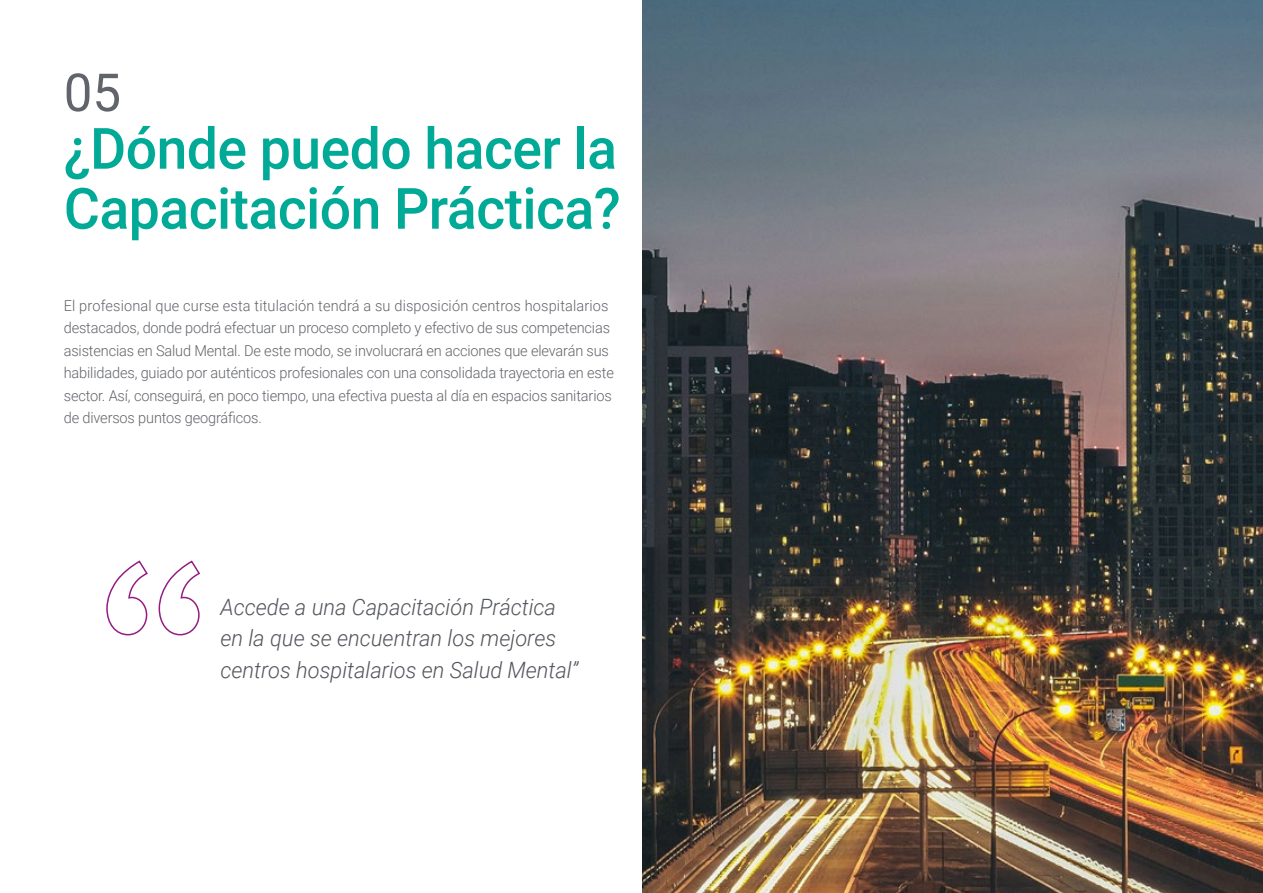
<style>
.page{position:relative;width:1263px;height:893px;background:#fff}
.page>*{position:absolute;margin:0;border:0;box-sizing:border-box;transform-origin:0 0}
.t1{font:500 57px/60px "Roboto";letter-spacing:-.01em;color:#00aa97}
.t2{font:52.5px "Roboto";color:#61646a}
.t3{font:italic 300 22.5px/31.5px "Roboto";color:#52555b}
.t4{font:300 15px/22.5px "Roboto";letter-spacing:-.01em;color:#61646a}
</style>
<div class="page">
<svg style="left:106px;top:560px;width:95px;height:76px"></svg>
<img style="left:642px;top:0;width:621px;height:893px">
<h2 class="t2" style="left:64px;top:56px;width:59px">05</h2>
<h1 class="t1" style="left:64px;top:116px;width:558px">¿Dónde puedo hacer la<br>Capacitación Práctica?</h1>
<p class="t4" style="left:64px;top:293px;width:552px">El profesional que curse esta titulación tendrá a su disposición centros hospitalarios destacados, donde podrá efectuar un proceso completo y efectivo de sus competencias asistencias en Salud Mental. De este modo, se involucrará en acciones que elevarán sus habilidades, guiado por auténticos profesionales con una consolidada trayectoria en este sector. Así, conseguirá, en poco tiempo, una efectiva puesta al día en espacios sanitarios de diversos puntos geográficos.</p>
<h3 class="t3" style="left:220px;top:590px;width:359px">Accede a una Capacitación Práctica en la que se encuentran los mejores centros hospitalarios en Salud Mental”</h3>
</div>
